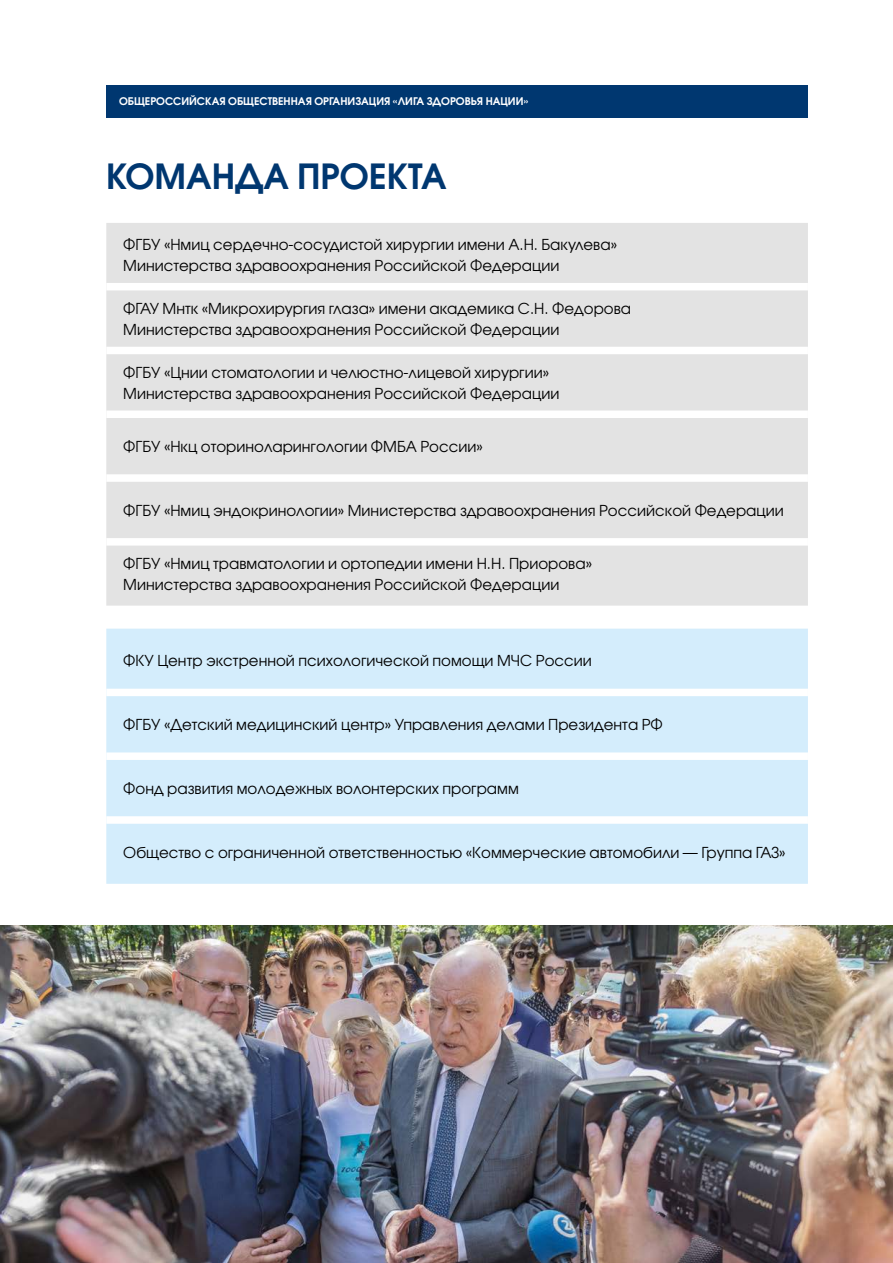
<style>
.page{position:relative;width:893px;height:1263px;background:#fff}
.page>*{position:absolute;margin:0;border:0;box-sizing:border-box;transform-origin:0 0}
.t1{font:700 34.5px "Avant Garde Gothic C";color:#003770}
.t2{font:15px/21px "Avant Garde Gothic C";color:#000}
.t3{font:700 10.5px "Avant Garde Gothic C";color:#fff}
</style>
<div class="page">
<div style="left:106px;top:85px;width:702px;height:33px;background:#003770"></div>
<div style="left:106px;top:223px;width:702px;height:383px;background:#e3e3e3"></div>
<div style="left:106px;top:283px;width:702px;height:7px;background:#fff"></div>
<div style="left:106px;top:347px;width:702px;height:7px;background:#fff"></div>
<div style="left:106px;top:410px;width:702px;height:8px;background:#fff"></div>
<div style="left:106px;top:474px;width:702px;height:8px;background:#fff"></div>
<div style="left:106px;top:538px;width:702px;height:8px;background:#fff"></div>
<div style="left:106px;top:629px;width:702px;height:255px;background:#d4edfc"></div>
<div style="left:106px;top:689px;width:702px;height:7px;background:#fff"></div>
<div style="left:106px;top:752px;width:702px;height:8px;background:#fff"></div>
<div style="left:106px;top:816px;width:702px;height:8px;background:#fff"></div>
<img style="left:0;top:925px;width:893px;height:338px">
<p class="t3" style="left:119px;top:95px;width:411px">ОБЩЕРОССИЙСКАЯ ОБЩЕСТВЕННАЯ ОРГАНИЗАЦИЯ «ЛИГА ЗДОРОВЬЯ НАЦИИ»</p>
<h1 class="t1" style="left:106px;top:155px;width:342px">КОМАНДА ПРОЕКТА</h1>
<p class="t2" style="left:123px;top:234px;width:495px">ФГБУ «Нмиц сердечно-сосудистой хирургии имени А.Н. Бакулева»<br>Министерства здравоохранения Российской Федерации</p>
<p class="t2" style="left:123px;top:298px;width:509px">ФГАУ Мнтк «Микрохирургия глаза» имени академика С.Н. Федорова<br>Министерства здравоохранения Российской Федерации</p>
<p class="t2" style="left:123px;top:362px;width:437px">ФГБУ «Цнии стоматологии и челюстно-лицевой хирургии»<br>Министерства здравоохранения Российской Федерации</p>
<p class="t2" style="left:123px;top:436px;width:361px">ФГБУ «Нкц оториноларингологии ФМБА России»</p>
<p class="t2" style="left:123px;top:500px;width:662px">ФГБУ «Нмиц эндокринологии» Министерства здравоохранения Российской Федерации</p>
<p class="t2" style="left:123px;top:553px;width:470px">ФГБУ «Нмиц травматологии и ортопедии имени Н.Н. Приорова»<br>Министерства здравоохранения Российской Федерации</p>
<p class="t2" style="left:123px;top:650px;width:470px">ФКУ Центр экстренной психологической помощи МЧС России</p>
<p class="t2" style="left:123px;top:714px;width:541px">ФГБУ «Детский медицинский центр» Управления делами Президента РФ</p>
<p class="t2" style="left:123px;top:778px;width:397px">Фонд развития молодежных волонтерских программ</p>
<p class="t2" style="left:123px;top:842px;width:664px">Общество с ограниченной ответственностью «Коммерческие автомобили — Группа ГАЗ»</p>
</div>
